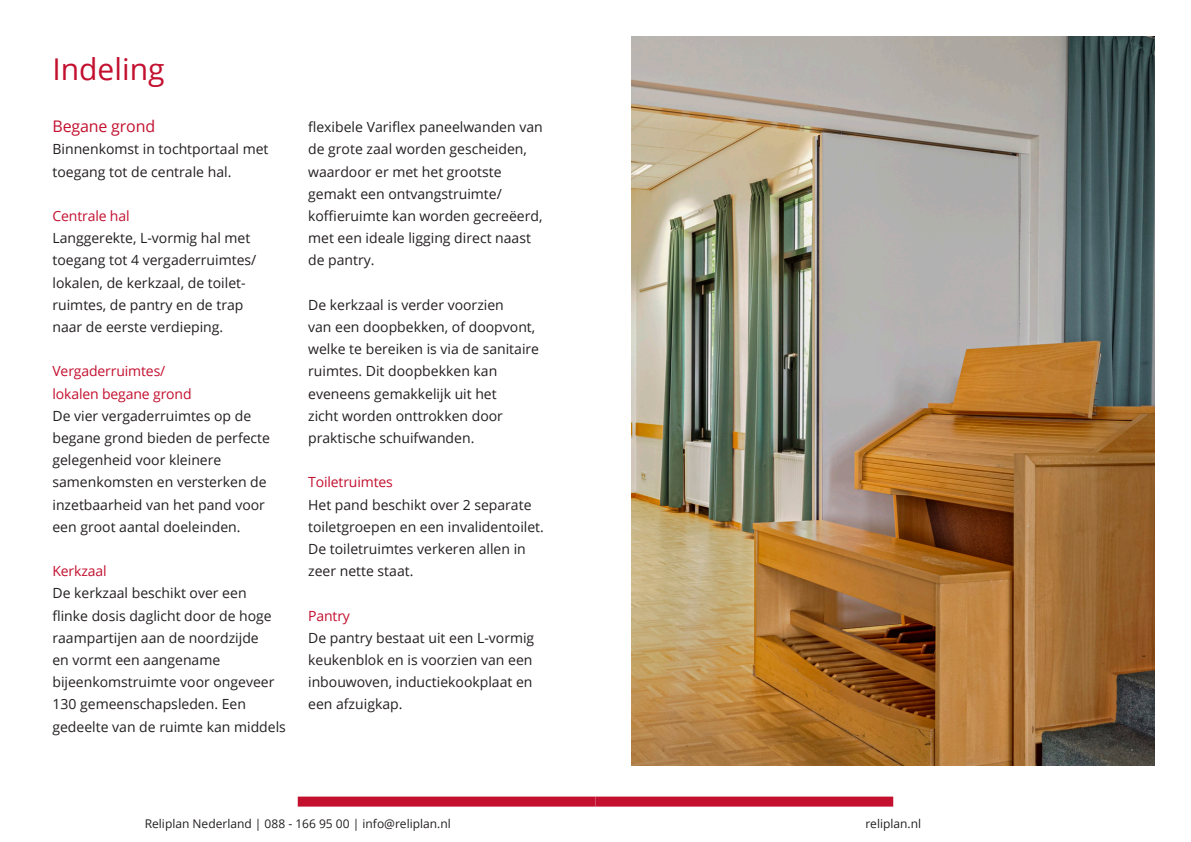
<style>
.page{position:relative;width:1191px;height:842px;background:#fff}
.page>*{position:absolute;margin:0;border:0;box-sizing:border-box;transform-origin:0 0}
.t1{font:30px "Open Sans";color:#c3102f}
.t2{font:16px "Open Sans";letter-spacing:-.01em;color:#c3102f}
.t3{font:14px/22.2px "Open Sans";color:#231f20}
.t4{font:14px/22.2px "Open Sans";letter-spacing:-.01em;color:#c3102f}
.t5{font:12px "Open Sans";color:#231f20}
</style>
<div class="page">
<div style="left:298px;top:796px;width:297px;height:10px;background:#c3102f"></div>
<div style="left:595px;top:796px;width:298px;height:10px;background:#c3102f"></div>
<img style="left:631px;top:36px;width:523px;height:729px">
<p class="t1" style="left:52px;top:49px;width:114px">Indeling</p>
<p class="t2" style="left:52px;top:115px;width:104px">Begane grond</p>
<p class="t3" style="left:52px;top:138px;width:217px">Binnenkomst in tochtportaal met toegang tot de centrale hal.</p>
<p class="t4" style="left:52px;top:204px;width:79px">Centrale hal</p>
<p class="t3" style="left:52px;top:227px;width:205px">Langgerekte, L-vormig hal met toegang tot 4 vergaderruimtes/ lokalen, de kerkzaal, de toilet&shy;ruimtes, de pantry en de trap naar de eerste verdieping.</p>
<p class="t4" style="left:52px;top:360px;width:141px">Vergaderruimtes/ lokalen begane grond</p>
<p class="t3" style="left:52px;top:404px;width:219px">De vier vergaderruimtes op de begane grond bieden de perfecte gelegenheid voor kleinere samenkomsten en versterken de inzetbaarheid van het pand voor een groot aantal doeleinden.</p>
<p class="t4" style="left:52px;top:560px;width:56px">Kerkzaal</p>
<p class="t3" style="left:52px;top:582px;width:235px">De kerkzaal beschikt over een<br>flinke dosis daglicht door de hoge raampartijen aan de noordzijde<br>en vormt een aangename bijeenkomstruimte voor ongeveer<br>130 gemeenschapsleden. Een gedeelte van de ruimte kan middels</p>
<p class="t3" style="left:308px;top:116px;width:236px">flexibele Variflex paneelwanden van de grote zaal worden gescheiden, waardoor er met het grootste gemakt een ontvangstruimte/ koffieruimte kan worden gecreëerd, met een ideale ligging direct naast de pantry.</p>
<p class="t3" style="left:308px;top:293px;width:232px">De kerkzaal is verder voorzien<br>van een doopbekken, of doopvont, welke te bereiken is via de sanitaire ruimtes. Dit doopbekken kan eveneens gemakkelijk uit het<br>zicht worden onttrokken door praktische schuifwanden.</p>
<p class="t4" style="left:308px;top:471px;width:86px">Toiletruimtes</p>
<p class="t3" style="left:308px;top:493px;width:237px">Het pand beschikt over 2 separate toiletgroepen en een invalidentoilet.<br>De toiletruimtes verkeren allen in zeer nette staat.</p>
<p class="t4" style="left:308px;top:604px;width:43px">Pantry</p>
<p class="t3" style="left:308px;top:626px;width:228px">De pantry bestaat uit een L-vormig keukenblok en is voorzien van een inbouwoven, inductiekookplaat en een afzuigkap.</p>
<p class="t5" style="left:145px;top:815px;width:307px">Reliplan Nederland | 088 - 166 95 00 | info@reliplan.nl</p>
<p class="t5" style="left:865px;top:815px;width:57px">reliplan.nl</p>
</div>
